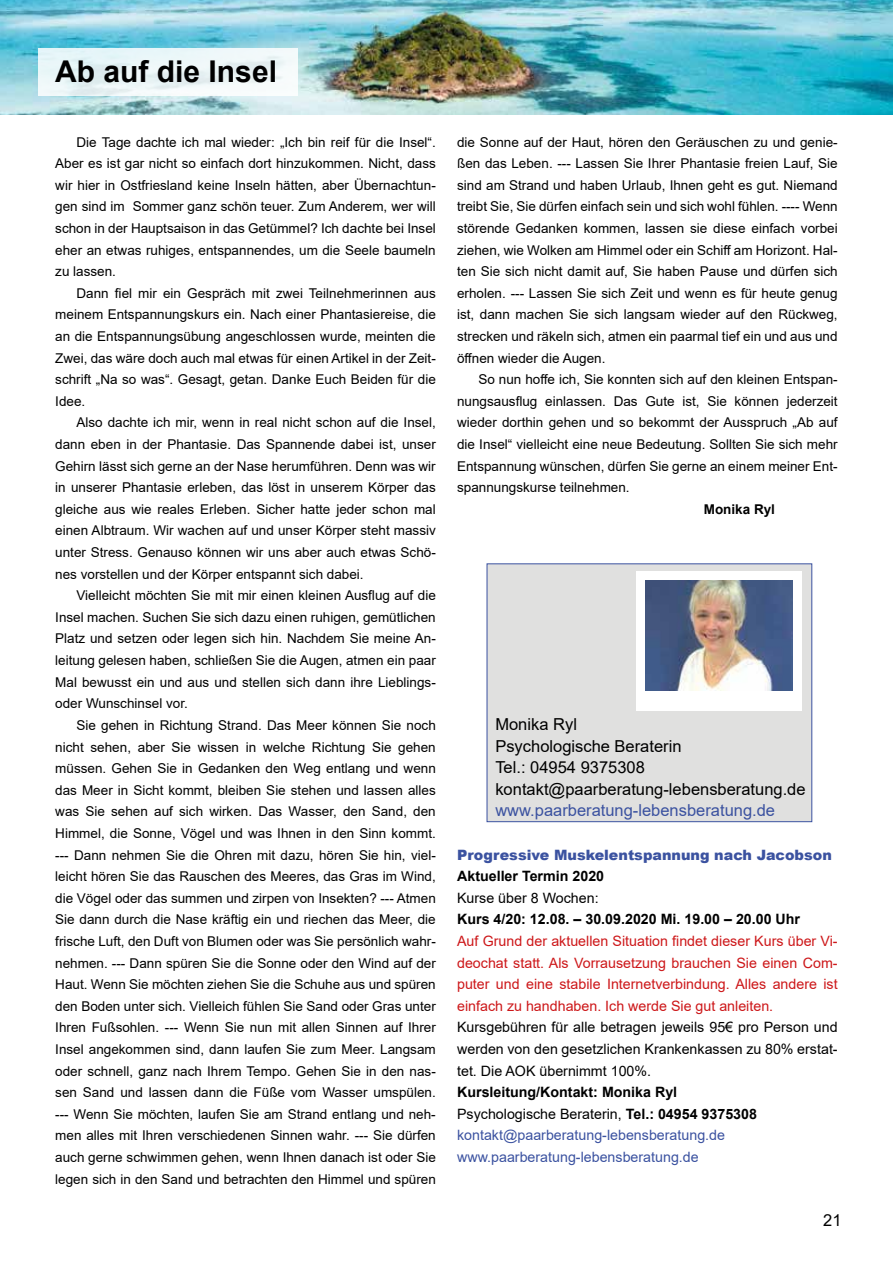
<style>
.page{position:relative;width:893px;height:1263px;background:#fff}
.page>*{position:absolute;margin:0;border:0;box-sizing:border-box;transform-origin:0 0}
.t1{font:700 30px "Arial";color:#000}
.t2{font:16.5px/21.6px "Arial";color:#000}
.t3{font:16.5px "Arial";color:#3b52a0}
.t4{font:14.25px/21.6px "Arial";color:#cd1719;text-align:justify}
.t5{font:14.25px/21.6px "Arial";color:#3b52a0}
.t6{font:14.25px/21.6px "Arial";color:#000;text-align:justify}
.t7{font:700 14.25px "Arial";color:#000}
.t8{font:900 14.25px "Arial";color:#3b52a0}
.t9{font:13.5px/21.6px "Arial";color:#000;text-align:justify}
.t10{font:700 13.5px "Arial";color:#000}
.s1{font-weight:700;color:#000}
.s2{color:#000}
</style>
<div class="page">
<img style="left:0;top:0;width:893px;height:114px">
<div style="left:38px;top:48px;width:260px;height:48px;background:linear-gradient(to right,#e4f3f5,#f2f8f8)"></div>
<div style="left:487px;top:563px;width:325px;height:259px;background:#e0e0df;border:1px solid #3b52a0"></div>
<div style="left:637px;top:571px;width:164px;height:140px;background:#fff"></div>
<img style="left:645px;top:580px;width:147px;height:110px">
<h1 class="t1" style="left:55px;top:50px;width:223px">Ab auf die Insel</h1>
<p class="t9" style="left:55px;top:131px;width:382px;text-indent:21px">Die Tage dachte ich mal wieder: „Ich bin reif für die Insel“.<br>Aber es ist gar nicht so einfach dort hinzukommen. Nicht, dass wir hier in Ostfriesland keine Inseln hätten, aber Übernachtun&shy;gen sind im Sommer ganz schön teuer. Zum Anderem, wer will schon in der Hauptsaison in das Getümmel? Ich dachte bei Insel eher an etwas ruhiges, entspannendes, um die Seele baumeln zu lassen.</p>
<p class="t9" style="left:55px;top:282px;width:382px;text-indent:21px">Dann fiel mir ein Gespräch mit zwei Teilnehmerinnen aus meinem Entspannungskurs ein. Nach einer Phantasiereise, die an die Entspannungsübung angeschlossen wurde, meinten die Zwei, das wäre doch auch mal etwas für einen Artikel in der Zeit&shy;schrift „Na so was“. Gesagt, getan. Danke Euch Beiden für die Idee.</p>
<p class="t9" style="left:55px;top:412px;width:382px;text-indent:21px">Also dachte ich mir, wenn in real nicht schon auf die Insel, dann eben in der Phantasie. Das Spannende dabei ist, unser Gehirn lässt sich gerne an der Nase herumführen. Denn was wir in unserer Phantasie erleben, das löst in unserem Körper das gleiche aus wie reales Erleben. Sicher hatte jeder schon mal einen Albtraum. Wir wachen auf und unser Körper steht massiv unter Stress. Genauso können wir uns aber auch etwas Schö&shy;nes vorstellen und der Körper entspannt sich dabei.</p>
<p class="t9" style="left:55px;top:585px;width:382px;text-indent:21px">Vielleicht möchten Sie mit mir einen kleinen Ausflug auf die Insel machen. Suchen Sie sich dazu einen ruhigen, gemütlichen Platz und setzen oder legen sich hin. Nachdem Sie meine An&shy;leitung gelesen haben, schließen Sie die Augen, atmen ein paar Mal bewusst ein und aus und stellen sich dann ihre Lieblings&shy;oder Wunschinsel vor.</p>
<p class="t9" style="left:55px;top:714px;width:382px;text-indent:21px">Sie gehen in Richtung Strand. Das Meer können Sie noch nicht sehen, aber Sie wissen in welche Richtung Sie gehen müssen. Gehen Sie in Gedanken den Weg entlang und wenn das Meer in Sicht kommt, bleiben Sie stehen und lassen alles was Sie sehen auf sich wirken. Das Wasser, den Sand, den Himmel, die Sonne, Vögel und was Ihnen in den Sinn kommt. --- Dann nehmen Sie die Ohren mit dazu, hören Sie hin, viel&shy;leicht hören Sie das Rauschen des Meeres, das Gras im Wind, die Vögel oder das summen und zirpen von Insekten? --- Atmen Sie dann durch die Nase kräftig ein und riechen das Meer, die frische Luft, den Duft von Blumen oder was Sie persönlich wahr&shy;nehmen. --- Dann spüren Sie die Sonne oder den Wind auf der Haut. Wenn Sie möchten ziehen Sie die Schuhe aus und spüren den Boden unter sich. Vielleich fühlen Sie Sand oder Gras unter Ihren Fußsohlen. --- Wenn Sie nun mit allen Sinnen auf Ihrer Insel angekommen sind, dann laufen Sie zum Meer. Langsam oder schnell, ganz nach Ihrem Tempo. Gehen Sie in den nas&shy;sen Sand und lassen dann die Füße vom Wasser umspülen. --- Wenn Sie möchten, laufen Sie am Strand entlang und neh&shy;men alles mit Ihren verschiedenen Sinnen wahr. --- Sie dürfen auch gerne schwimmen gehen, wenn Ihnen danach ist oder Sie legen sich in den Sand und betrachten den Himmel und spüren</p>
<p class="t9" style="left:457px;top:131px;width:382px">die Sonne auf der Haut, hören den Geräuschen zu und genie&shy;ßen das Leben. --- Lassen Sie Ihrer Phantasie freien Lauf, Sie sind am Strand und haben Urlaub, Ihnen geht es gut. Niemand treibt Sie, Sie dürfen einfach sein und sich wohl fühlen. ---- Wenn störende Gedanken kommen, lassen sie diese einfach vorbei ziehen, wie Wolken am Himmel oder ein Schiff am Horizont. Hal&shy;ten Sie sich nicht damit auf, Sie haben Pause und dürfen sich erholen. --- Lassen Sie sich Zeit und wenn es für heute genug ist, dann machen Sie sich langsam wieder auf den Rückweg, strecken und räkeln sich, atmen ein paarmal tief ein und aus und öffnen wieder die Augen.</p>
<p class="t9" style="left:457px;top:369px;width:382px;text-indent:21px">So nun hoffe ich, Sie konnten sich auf den kleinen Entspan&shy;nungsausflug einlassen. Das Gute ist, Sie können jederzeit wieder dorthin gehen und so bekommt der Ausspruch „Ab auf die Insel“ vielleicht eine neue Bedeutung. Sollten Sie sich mehr Entspannung wünschen, dürfen Sie gerne an einem meiner Ent&shy;spannungskurse teilnehmen.</p>
<p class="t10" style="left:704px;top:500px;width:73px">Monika Ryl</p>
<p class="t2" style="left:495px;top:713px;width:312px">Monika Ryl<br>Psychologische Beraterin<br>Tel.: 04954 9375308 kontakt@paarberatung-lebensberatung.de</p>
<p class="t3" style="left:495px;top:799px;width:281px">www.paarberatung-lebensberatung.de</p>
<p class="t8" style="left:457px;top:844px;width:376px">Progressive Muskelentspannung nach Jacobson</p>
<p class="t7" style="left:457px;top:866px;width:149px">Aktueller Termin 2020</p>
<p class="t6" style="left:457px;top:887px;width:143px">Kurse über 8 Wochen:</p>
<p class="t7" style="left:457px;top:909px;width:344px">Kurs 4/20: 12.08. – 30.09.2020 Mi. 19.00 – 20.00 Uhr</p>
<p class="t4" style="left:457px;top:930px;width:382px">Auf Grund der aktuellen Situation findet dieser Kurs über Vi&shy;deochat statt. Als Vorrausetzung brauchen Sie einen Com&shy;puter und eine stabile Internetverbindung. Alles andere ist einfach zu handhaben. Ich werde Sie gut anleiten.</p>
<p class="t6" style="left:457px;top:1016px;width:382px">Kursgebühren für alle betragen jeweils 95€ pro Person und werden von den gesetzlichen Krankenkassen zu 80% erstat&shy;tet. Die AOK übernimmt 100%.</p>
<p class="t5" style="left:457px;top:1081px;width:301px"><span class="s1">Kursleitung/Kontakt: Monika Ryl </span><span class="s2">Psychologische Beraterin,</span> <span class="s1">Tel.: 04954 9375308 </span>kontakt@paarberatung-lebensberatung.de www.paarberatung-lebensberatung.de</p>
<p class="t2" style="left:823px;top:1209px;width:20px">21</p>
</div>
